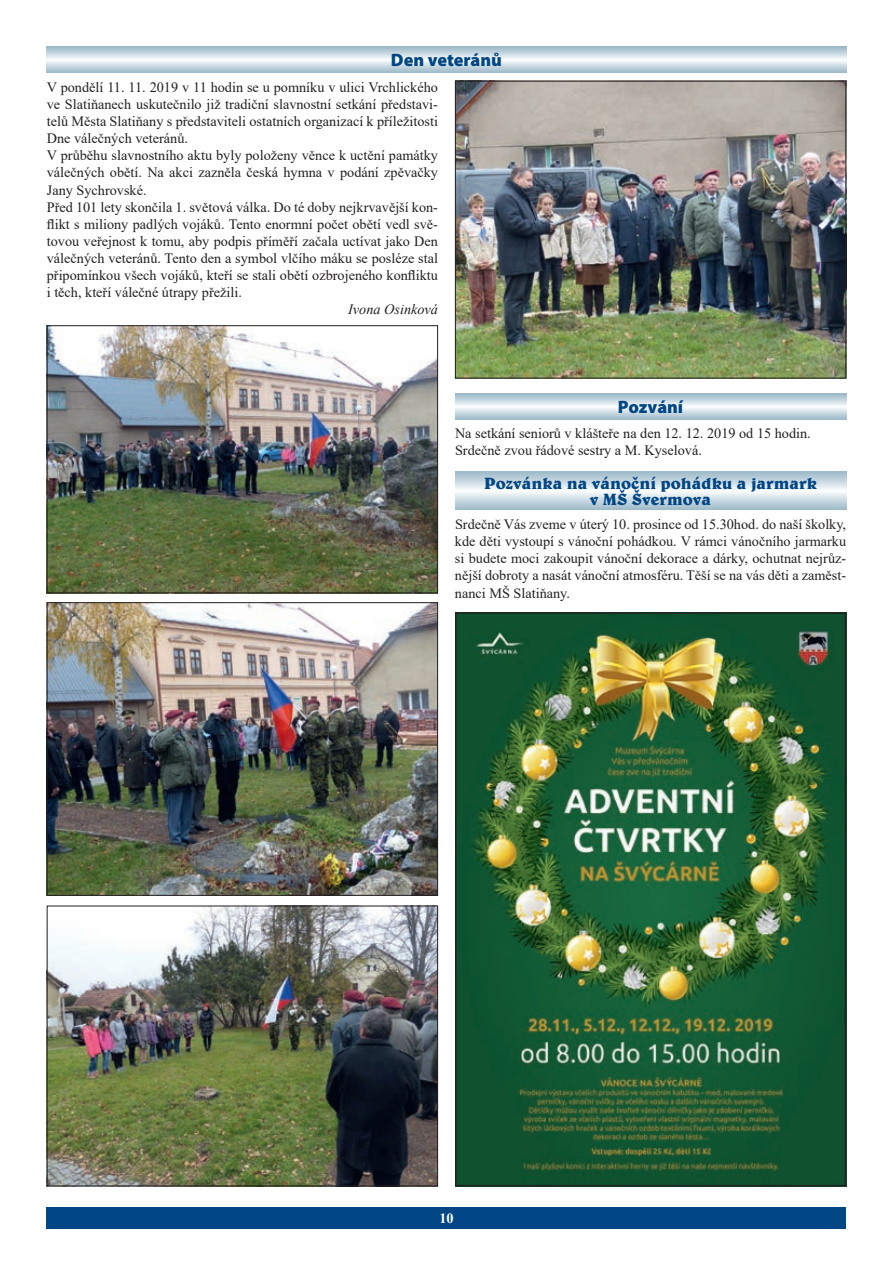
<style>
.page{position:relative;width:893px;height:1263px;background:#fff}
.page>*{position:absolute;margin:0;border:0;box-sizing:border-box;transform-origin:0 0}
.t1{font:900 18px "Myriad Pro";color:#004684}
.t2{font:700 16.5px/16.5px "Belwe AT";color:#004684;text-align:center}
.t3{font:14.25px/17.1px "Times New Roman";color:#231f20}
.t4{font:italic 14.25px "Times New Roman";color:#231f20}
.t5{font:700 14.25px "Times New Roman";color:#fff}
</style>
<div class="page">
<div style="left:47px;top:1208px;width:799px;height:21px;background:#004684"></div>
<img style="left:457px;top:83px;width:387px;height:293px">
<div style="left:455px;top:81px;width:391px;height:297px;border:1px solid #231f20"></div>
<img style="left:49px;top:604px;width:387px;height:290px">
<div style="left:47px;top:602px;width:391px;height:294px;border:1px solid #231f20"></div>
<img style="left:49px;top:908px;width:387px;height:276px">
<div style="left:47px;top:906px;width:391px;height:280px;border:1px solid #231f20"></div>
<img style="left:49px;top:327px;width:387px;height:264px">
<div style="left:47px;top:325px;width:391px;height:268px;border:1px solid #231f20"></div>
<svg style="left:47px;top:47px;width:799px;height:25px"></svg>
<img style="left:458px;top:615px;width:385px;height:568px">
<div style="left:455px;top:612px;width:391px;height:574px;border:2px solid #231f20"></div>
<svg style="left:455px;top:394px;width:391px;height:25px"></svg>
<svg style="left:455px;top:471px;width:391px;height:39px"></svg>
<p class="t1" style="left:391px;top:48px;width:113px">Den veteránů</p>
<p class="t3" style="left:47px;top:78px;width:393px">V pondělí 11. 11. 2019 v 11 hodin se u pomníku v ulici Vrchlického ve Slatiňanech uskutečnilo již tradiční slavnostní setkání představi&shy;telů Města Slatiňany s představiteli ostatních organizací k příležitosti Dne válečných veteránů.<br>V průběhu slavnostního aktu byly položeny věnce k uctění památky válečných obětí. Na akci zazněla česká hymna v podání zpěvačky Jany Sychrovské.<br>Před 101 lety skončila 1. světová válka. Do té doby nejkrvavější kon&shy;flikt s miliony padlých vojáků. Tento enormní počet obětí vedl svě&shy;tovou veřejnost k tomu, aby podpis příměří začala uctívat jako Den válečných veteránů. Tento den a symbol vlčího máku se posléze stal připomínkou všech vojáků, kteří se stali obětí ozbrojeného konfliktu i těch, kteří válečné útrapy přežili.</p>
<p class="t4" style="left:348px;top:300px;width:91px">Ivona Osinková</p>
<p class="t1" style="left:618px;top:395px;width:67px">Pozvání</p>
<p class="t3" style="left:455px;top:424px;width:357px">Na setkání seniorů v klášteře na den 12. 12. 2019 od 15 hodin.<br>Srdečně zvou řádové sestry a M. Kyselová.</p>
<p class="t2" style="left:484px;top:475px;width:334px">Pozvánka na vánoční pohádku a jarmark v MŠ Švermova</p>
<p class="t3" style="left:455px;top:515px;width:393px;text-align:justify">Srdečně Vás zveme v úterý 10. prosince od 15.30hod. do naší školky, kde děti vystoupí s vánoční pohádkou. V rámci vánočního jarmarku si budete moci zakoupit vánoční dekorace a dárky, ochutnat nejrůz&shy;nější dobroty a nasát vánoční atmosféru. Těší se na vás děti a zaměst&shy;nanci MŠ Slatiňany.</p>
<p class="t5" style="left:439px;top:1208px;width:16px">10</p>
</div>
